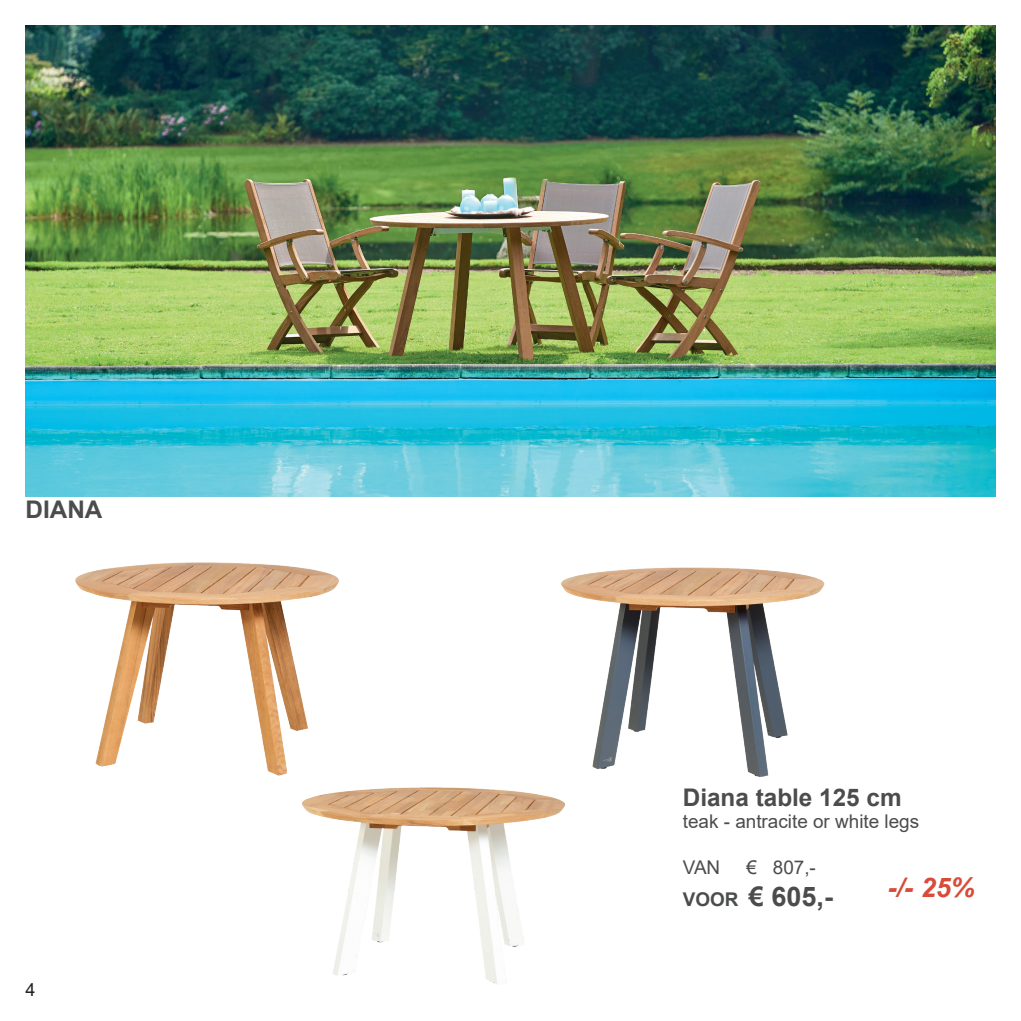
<style>
.page{position:relative;width:1021px;height:1021px;background:#fff}
.page>*{position:absolute;margin:0;border:0;box-sizing:border-box;transform-origin:0 0}
.t1{font:700 27px "Arial";color:#4b4c4d}
.t2{font:italic 700 27px "Arial";color:#d74b38}
.t3{font:700 24.3px "Arial";color:#4b4c4d}
.t4{font:18.9px "Arial";color:#4b4c4d}
.t5{font:18px "Arial";color:#231f20}
.s1{font-size:18.9px}
</style>
<div class="page">
<img style="left:75px;top:562px;width:264px;height:205px">
<img style="left:255px;top:761px;width:310px;height:223px">
<img style="left:510px;top:567px;width:315px;height:239px">
<img style="left:26px;top:26px;width:969px;height:470px">
<p class="t3" style="left:26px;top:492px;width:78px">DIANA</p>
<p class="t5" style="left:26px;top:977px;width:12px">4</p>
<p class="t3" style="left:682px;top:779px;width:220px">Diana table 125 cm</p>
<p class="t4" style="left:682px;top:808px;width:238px">teak - antracite or white legs</p>
<p class="t4" style="left:682px;top:853px;width:39px">VAN</p>
<p class="t4" style="left:746px;top:853px;width:71px">€ 807,-</p>
<h1 class="t1" style="left:682px;top:877px;width:152px"><span class="s1">VOOR</span> € 605,-</h1>
<h1 class="t2" style="left:887px;top:869px;width:89px">-/- 25%</h1>
</div>
